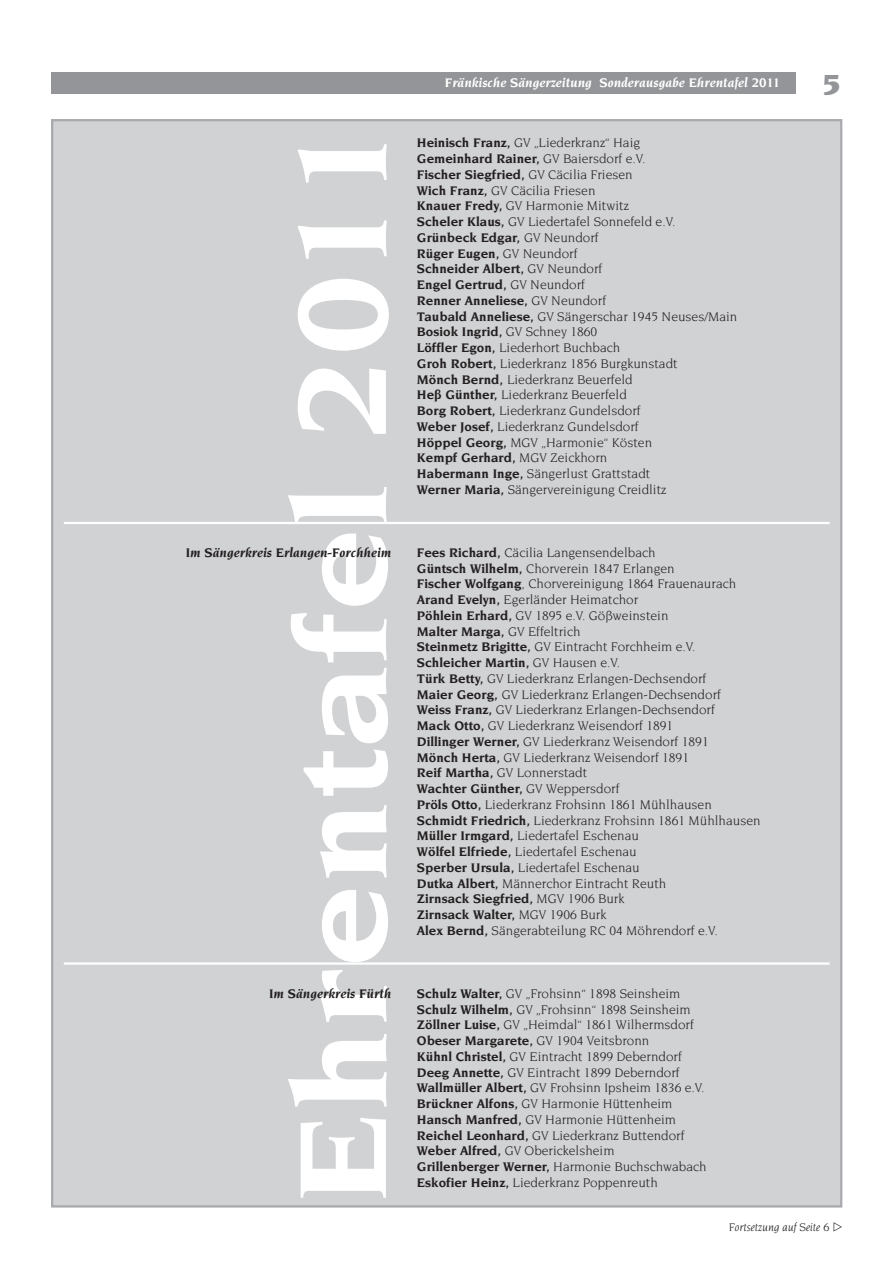
<style>
.page{position:relative;width:893px;height:1263px;background:#fff}
.page>*{position:absolute;margin:0;border:0;box-sizing:border-box;transform-origin:0 0}
.t1{font:700 134.4px "Novarese";letter-spacing:.01em;color:#fff;scale:1.11 1}
.t2{font:900 30px "Novarese";color:#939598}
.t3{font:13.5px/15.8px "Novarese";color:#231f20}
.t4{font:italic 700 13.5px "Novarese";color:#fff}
.t5{font:italic 700 13.5px "Novarese";color:#231f20}
.t6{font:italic 12px "Novarese";color:#231f20}
.s1{font-weight:700}
.s2{font-family:"European Pi Three";font-style:normal}
</style>
<div class="page">
<div style="left:51px;top:72px;width:744px;height:22px;background:#939598"></div>
<div style="left:53px;top:121px;width:787px;height:1084px;background:#d1d2d4"></div>
<hr style="left:64px;top:522px;width:765px;height:2px;background:#fff">
<hr style="left:64px;top:962px;width:765px;height:3px;background:#fff">
<h1 class="t1" style="left:288px;top:1205px;width:978px;rotate:-90deg">Ehrentafel 2011</h1>
<p class="t5" style="left:186px;top:547px;width:207px">Im Sängerkreis Erlangen-Forchheim</p>
<p class="t5" style="left:269px;top:988px;width:124px">Im Sängerkreis Fürth</p>
<p class="t4" style="left:445px;top:77px;width:337px">Fränkische Sängerzeitung Sonderausgabe Ehrentafel 2011</p>
<h2 class="t2" style="left:822px;top:72px;width:20px">5</h2>
<p class="t3" style="left:417px;top:136px;width:322px"><span class="s1">Heinisch Franz,</span> GV „Liederkranz“ Haig<br><span class="s1">Gemeinhard Rainer,</span> GV Baiersdorf e.V.<br><span class="s1">Fischer Siegfried,</span> GV Cäcilia Friesen<br><span class="s1">Wich Franz,</span> GV Cäcilia Friesen<br><span class="s1">Knauer Fredy,</span> GV Harmonie Mitwitz<br><span class="s1">Scheler Klaus,</span> GV Liedertafel Sonnefeld e.V.<br><span class="s1">Grünbeck Edgar,</span> GV Neundorf<br><span class="s1">Rüger Eugen,</span> GV Neundorf<br><span class="s1">Schneider Albert,</span> GV Neundorf<br><span class="s1">Engel Gertrud,</span> GV Neundorf<br><span class="s1">Renner Anneliese,</span> GV Neundorf<br><span class="s1">Taubald Anneliese,</span> GV Sängerschar 1945 Neuses/Main <span class="s1">Bosiok Ingrid,</span> GV Schney 1860<br><span class="s1">Löffler Egon,</span> Liederhort Buchbach<br><span class="s1">Groh Robert,</span> Liederkranz 1856 Burgkunstadt<br><span class="s1">Mönch Bernd,</span> Liederkranz Beuerfeld<br><span class="s1">Heß Günther,</span> Liederkranz Beuerfeld<br><span class="s1">Borg Robert,</span> Liederkranz Gundelsdorf<br><span class="s1">Weber Josef,</span> Liederkranz Gundelsdorf<br><span class="s1">Höppel Georg,</span> MGV „Harmonie“ Kösten<br><span class="s1">Kempf Gerhard,</span> MGV Zeickhorn<br><span class="s1">Habermann Inge,</span> Sängerlust Grattstadt<br><span class="s1">Werner Maria,</span> Sängervereinigung Creidlitz</p>
<p class="t3" style="left:417px;top:545px;width:345px"><span class="s1">Fees Richard,</span> Cäcilia Langensendelbach<br><span class="s1">Güntsch Wilhelm,</span> Chorverein 1847 Erlangen<br><span class="s1">Fischer Wolfgang</span>, Chorvereinigung 1864 Frauenaurach <span class="s1">Arand Evelyn,</span> Egerländer Heimatchor<br><span class="s1">Pöhlein Erhard,</span> GV 1895 e.V. Gößweinstein<br><span class="s1">Malter Marga,</span> GV Effeltrich<br><span class="s1">Steinmetz Brigitte,</span> GV Eintracht Forchheim e.V.<br><span class="s1">Schleicher Martin,</span> GV Hausen e.V.<br><span class="s1">Türk Betty,</span> GV Liederkranz Erlangen-Dechsendorf<br><span class="s1">Maier Georg,</span> GV Liederkranz Erlangen-Dechsendorf<br><span class="s1">Weiss Franz,</span> GV Liederkranz Erlangen-Dechsendorf<br><span class="s1">Mack Otto,</span> GV Liederkranz Weisendorf 1891<br><span class="s1">Dillinger Werner,</span> GV Liederkranz Weisendorf 1891<br><span class="s1">Mönch Herta,</span> GV Liederkranz Weisendorf 1891<br><span class="s1">Reif Martha,</span> GV Lonnerstadt<br><span class="s1">Wachter Günther,</span> GV Weppersdorf<br><span class="s1">Pröls Otto,</span> Liederkranz Frohsinn 1861 Mühlhausen <span class="s1">Schmidt Friedrich,</span> Liederkranz Frohsinn 1861 Mühlhausen <span class="s1">Müller Irmgard,</span> Liedertafel Eschenau<br><span class="s1">Wölfel Elfriede,</span> Liedertafel Eschenau<br><span class="s1">Sperber Ursula,</span> Liedertafel Eschenau<br><span class="s1">Dutka Albert,</span> Männerchor Eintracht Reuth<br><span class="s1">Zirnsack Siegfried,</span> MGV 1906 Burk<br><span class="s1">Zirnsack Walter,</span> MGV 1906 Burk<br><span class="s1">Alex Bernd,</span> Sängerabteilung RC 04 Möhrendorf e.V.</p>
<p class="t3" style="left:417px;top:986px;width:291px"><span class="s1">Schulz Walter,</span> GV „Frohsinn“ 1898 Seinsheim <span class="s1">Schulz Wilhelm,</span> GV „Frohsinn“ 1898 Seinsheim <span class="s1">Zöllner Luise,</span> GV „Heimdal“ 1861 Wilhermsdorf <span class="s1">Obeser Margarete,</span> GV 1904 Veitsbronn<br><span class="s1">Kühnl Christel,</span> GV Eintracht 1899 Deberndorf <span class="s1">Deeg Annette,</span> GV Eintracht 1899 Deberndorf <span class="s1">Wallmüller Albert,</span> GV Frohsinn Ipsheim 1836 e.V.<br><span class="s1">Brückner Alfons,</span> GV Harmonie Hüttenheim <span class="s1">Hansch Manfred,</span> GV Harmonie Hüttenheim <span class="s1">Reichel Leonhard,</span> GV Liederkranz Buttendorf <span class="s1">Weber Alfred,</span> GV Oberickelsheim<br><span class="s1">Grillenberger Werner,</span> Harmonie Buchschwabach <span class="s1">Eskofier Heinz,</span> Liederkranz Poppenreuth</p>
<p class="t6" style="left:729px;top:1222px;width:115px">Fortsetzung auf Seite 6 <span class="s2">-</span></p>
</div>
